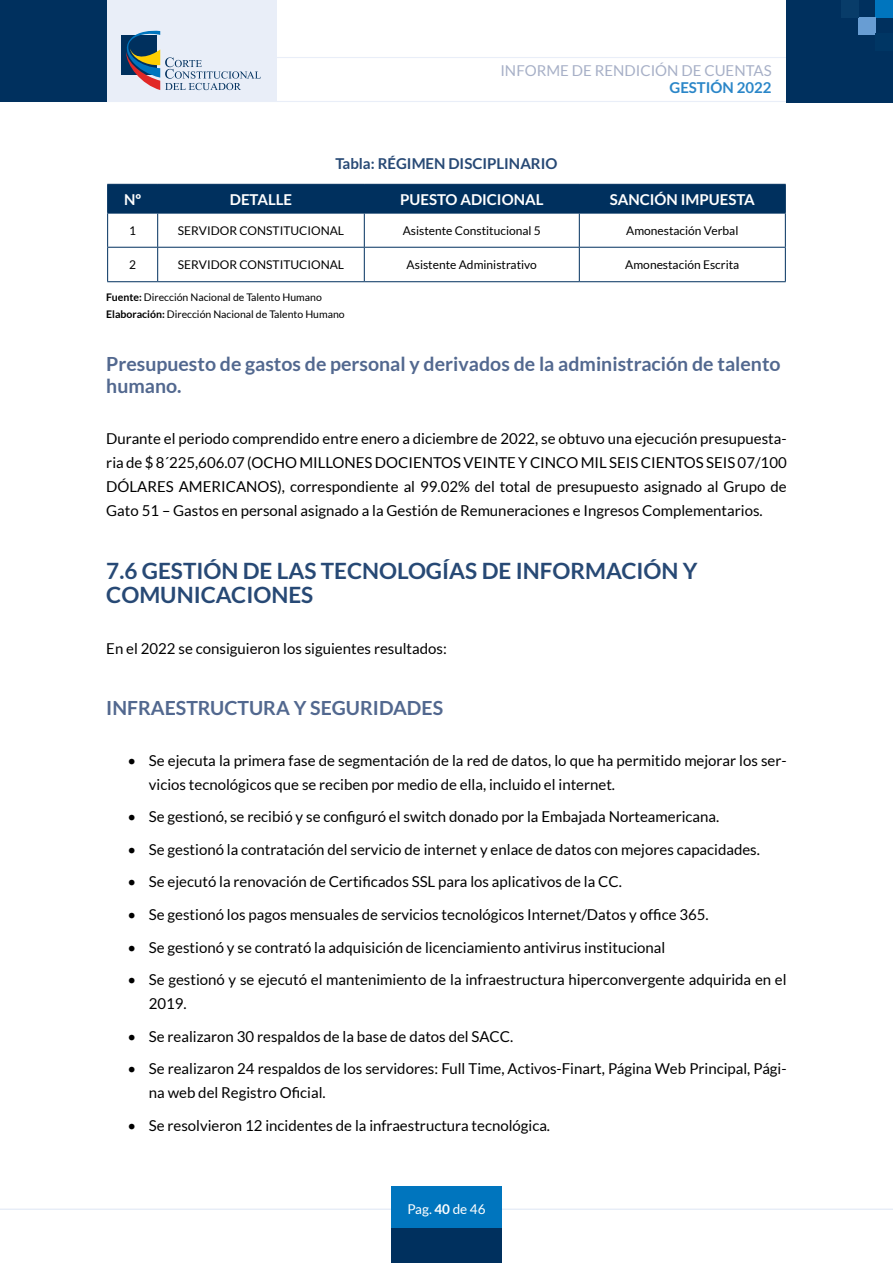
<style>
.page{position:relative;width:893px;height:1263px;background:#fff}
.page>*{position:absolute;margin:0;border:0;box-sizing:border-box;transform-origin:0 0}
.t1{font:700 22.5px/24px "Lato";color:#274975}
.t2{font:700 19.5px/22.5px "Lato";color:#52688f}
.t3{font:15px/24px "Lato";color:#000}
.t4{font:700 15px "Lato";color:#fff}
.t5{font:15px "Lato";color:#a7b0c7}
.t6{font:700 15px "Lato";color:#274975}
.t7{font:700 15px "Lato";color:#2a86c8}
.t8{font:13.5px "Lato";color:#fff}
.t9{font:12px "Lato";color:#000}
.t10{font:10.5px/16.5px "Lato";color:#000}
.s1{font-weight:700}
</style>
<div class="page">
<hr style="left:0;top:57px;width:893px;height:1px;background:#e9eef8">
<hr style="left:0;top:101px;width:893px;height:1px;background:#e9eef8">
<hr style="left:0;top:1208px;width:893px;height:2px;background:#e1e8f6">
<div style="left:106px;top:0;width:170px;height:102px;background:#e9eef8"></div>
<div style="left:0;top:0;width:106px;height:102px;background:#00305e"></div>
<div style="left:787px;top:0;width:106px;height:102px;background:#00305e"></div>
<svg style="left:121px;top:30px;width:140px;height:60px"></svg>
<div style="left:391px;top:1186px;width:111px;height:77px;background:#0075be"></div>
<div style="left:391px;top:1229px;width:111px;height:34px;background:#00305e"></div>
<div style="left:876px;top:0;width:17px;height:17px;background:#0075be"></div>
<div style="left:859px;top:17px;width:17px;height:17px;background:#689dd3"></div>
<div style="left:876px;top:34px;width:17px;height:17px;background:#003664"></div>
<div style="left:842px;top:0;width:17px;height:17px;background:#083c69"></div>
<div style="left:107px;top:184px;width:679px;height:29px;background:#00305e"></div>
<hr style="left:107px;top:213px;width:51px;height:1px;background:#00305e">
<hr style="left:107px;top:213px;width:1px;height:34px;background:#00305e">
<hr style="left:158px;top:213px;width:206px;height:1px;background:#00305e">
<hr style="left:157px;top:213px;width:1px;height:34px;background:#00305e">
<hr style="left:364px;top:213px;width:215px;height:1px;background:#00305e">
<hr style="left:364px;top:213px;width:1px;height:34px;background:#00305e">
<hr style="left:579px;top:213px;width:207px;height:1px;background:#00305e">
<hr style="left:579px;top:213px;width:1px;height:34px;background:#00305e">
<hr style="left:785px;top:213px;width:1px;height:34px;background:#00305e">
<hr style="left:107px;top:247px;width:51px;height:1px;background:#00305e">
<hr style="left:107px;top:248px;width:1px;height:33px;background:#00305e">
<hr style="left:158px;top:247px;width:206px;height:1px;background:#00305e">
<hr style="left:157px;top:248px;width:1px;height:33px;background:#00305e">
<hr style="left:364px;top:247px;width:215px;height:1px;background:#00305e">
<hr style="left:364px;top:248px;width:1px;height:33px;background:#00305e">
<hr style="left:579px;top:247px;width:207px;height:1px;background:#00305e">
<hr style="left:579px;top:248px;width:1px;height:33px;background:#00305e">
<hr style="left:785px;top:248px;width:1px;height:33px;background:#00305e">
<hr style="left:107px;top:281px;width:51px;height:1px;background:#00305e">
<hr style="left:158px;top:281px;width:206px;height:1px;background:#00305e">
<hr style="left:364px;top:281px;width:215px;height:1px;background:#00305e">
<hr style="left:579px;top:281px;width:207px;height:1px;background:#00305e">
<p class="t5" style="left:500px;top:62px;width:273px">INFORME DE RENDICIÓN DE CUENTAS</p>
<p class="t7" style="left:669px;top:79px;width:104px">GESTIÓN 2022</p>
<p class="t6" style="left:335px;top:155px;width:224px">Tabla: RÉGIMEN DISCIPLINARIO</p>
<p class="t4" style="left:124px;top:191px;width:19px">Nº</p>
<p class="t4" style="left:230px;top:191px;width:64px">DETALLE</p>
<p class="t4" style="left:400px;top:191px;width:145px">PUESTO ADICIONAL</p>
<p class="t4" style="left:610px;top:191px;width:147px">SANCIÓN IMPUESTA</p>
<p class="t9" style="left:129px;top:224px;width:8px">1</p>
<p class="t9" style="left:178px;top:224px;width:168px">SERVIDOR CONSTITUCIONAL</p>
<p class="t9" style="left:403px;top:224px;width:140px">Asistente Constitucional 5</p>
<p class="t9" style="left:626px;top:224px;width:114px">Amonestación Verbal</p>
<p class="t9" style="left:129px;top:258px;width:8px">2</p>
<p class="t9" style="left:178px;top:258px;width:168px">SERVIDOR CONSTITUCIONAL</p>
<p class="t9" style="left:407px;top:258px;width:132px">Asistente Administrativo</p>
<p class="t9" style="left:625px;top:258px;width:115px">Amonestación Escrita</p>
<p class="t10" style="left:106px;top:289px;width:240px"><span class="s1">Fuente:</span> Dirección Nacional de Talento Humano<br><span class="s1">Elaboración:</span> Dirección Nacional de Talento Humano</p>
<h2 class="t2" style="left:106px;top:352px;width:676px">Presupuesto de gastos de personal y derivados de la administración de talento humano.</h2>
<p class="t3" style="left:106px;top:426px;width:682px;text-align:justify">Durante el periodo comprendido entre enero a diciembre de 2022, se obtuvo una ejecución presupuesta&shy;ria de $ 8´225,606.07 (OCHO MILLONES DOCIENTOS VEINTE Y CINCO MIL SEIS CIENTOS SEIS 07/100<br>DÓLARES AMERICANOS), correspondiente al 99.02% del total de presupuesto asignado al Grupo de Gato 51 – Gastos en personal asignado a la Gestión de Remuneraciones e Ingresos Complementarios.</p>
<h1 class="t1" style="left:106px;top:559px;width:593px">7.6 GESTIÓN DE LAS TECNOLOGÍAS DE INFORMACIÓN Y<br>COMUNICACIONES</h1>
<p class="t3" style="left:106px;top:636px;width:342px">En el 2022 se consiguieron los siguientes resultados:</p>
<h2 class="t2" style="left:106px;top:697px;width:338px">INFRAESTRUCTURA Y SEGURIDADES</h2>
<p class="t3" style="left:149px;top:748px;width:639px;text-indent:-21px">• Se ejecuta la primera fase de segmentación de la red de datos, lo que ha permitido mejorar los ser&shy;vicios tecnológicos que se reciben por medio de ella, incluido el internet.</p>
<p class="t3" style="left:128px;top:805px;width:593px">• Se gestionó, se recibió y se configuró el switch donado por la Embajada Norteamericana.</p>
<p class="t3" style="left:128px;top:837px;width:634px">• Se gestionó la contratación del servicio de internet y enlace de datos con mejores capacidades.</p>
<p class="t3" style="left:128px;top:870px;width:496px">• Se ejecutó la renovación de Certificados SSL para los aplicativos de la CC.</p>
<p class="t3" style="left:128px;top:902px;width:583px">• Se gestionó los pagos mensuales de servicios tecnológicos Internet/Datos y office 365.</p>
<p class="t3" style="left:128px;top:935px;width:539px">• Se gestionó y se contrató la adquisición de licenciamiento antivirus institucional</p>
<p class="t3" style="left:149px;top:967px;width:639px;text-indent:-21px">• Se gestionó y se ejecutó el mantenimiento de la infraestructura hiperconvergente adquirida en el<br>2019.</p>
<p class="t3" style="left:128px;top:1024px;width:387px">• Se realizaron 30 respaldos de la base de datos del SACC.</p>
<p class="t3" style="left:149px;top:1056px;width:639px;text-indent:-21px">• Se realizaron 24 respaldos de los servidores: Full Time, Activos-Finart, Página Web Principal, Pági&shy;na web del Registro Oficial.</p>
<p class="t3" style="left:128px;top:1113px;width:424px">• Se resolvieron 12 incidentes de la infraestructura tecnológica.</p>
<p class="t8" style="left:407px;top:1202px;width:80px">Pag. <span class="s1">40</span> de 46</p>
</div>
